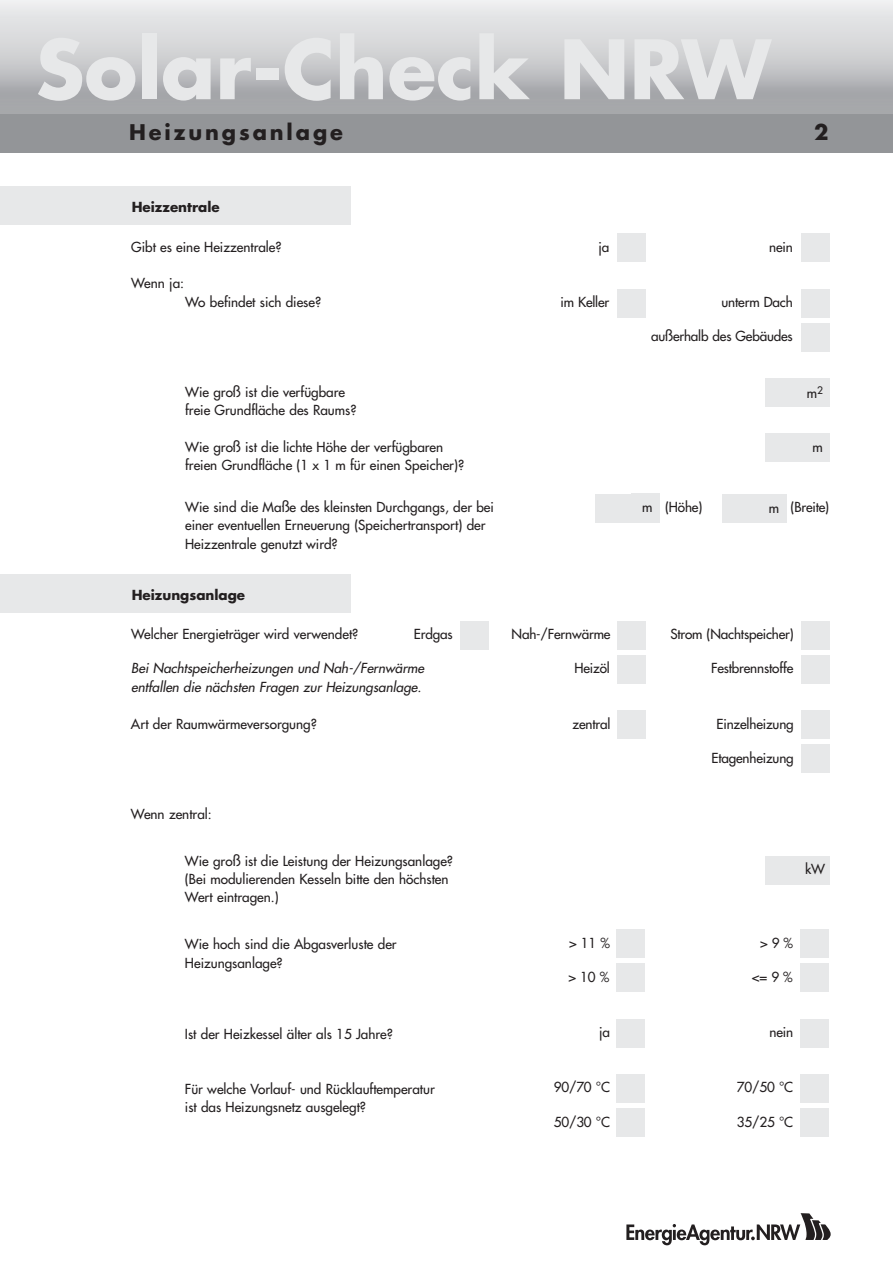
<style>
.page{position:relative;width:893px;height:1263px;background:#fff}
.page>*{position:absolute;margin:0;border:0;box-sizing:border-box;transform-origin:0 0}
.t1{font:700 79.5px "Futura";color:#e7e8e9}
.t2{font:700 21px "Futura";letter-spacing:.135em;color:#231f20}
.t3{font:13.5px/18.5px "Futura";color:#231f20}
.t4{font:italic 13.5px/18.5px "Futura";color:#231f20}
.t5{font:700 13.5px "Futura";color:#231f20}
</style>
<div class="page">
<hr style="left:0;top:112px;width:892px;height:3px;background:#949699">
<hr style="left:0;top:109px;width:892px;height:3px;background:#97989c">
<hr style="left:0;top:106px;width:892px;height:3px;background:#999b9e">
<hr style="left:0;top:103px;width:892px;height:3px;background:#9b9da0">
<hr style="left:0;top:100px;width:892px;height:3px;background:#9e9fa3">
<hr style="left:0;top:97px;width:892px;height:3px;background:#a0a2a5">
<hr style="left:0;top:94px;width:892px;height:3px;background:#a3a4a8">
<hr style="left:0;top:91px;width:892px;height:3px;background:#a5a6aa">
<hr style="left:0;top:88px;width:892px;height:3px;background:#a8a9ad">
<hr style="left:0;top:85px;width:892px;height:3px;background:#aaabaf">
<hr style="left:0;top:82px;width:892px;height:3px;background:#adaeb2">
<hr style="left:0;top:79px;width:892px;height:3px;background:#afb0b4">
<hr style="left:0;top:76px;width:892px;height:3px;background:#b1b2b6">
<hr style="left:0;top:73px;width:892px;height:3px;background:#b4b5b8">
<hr style="left:0;top:70px;width:892px;height:3px;background:#b6b7bb">
<hr style="left:0;top:67px;width:892px;height:3px;background:#b9babd">
<hr style="left:0;top:64px;width:892px;height:3px;background:#bbbcbf">
<hr style="left:0;top:61px;width:892px;height:3px;background:#bebfc1">
<hr style="left:0;top:58px;width:892px;height:3px;background:#c0c1c4">
<hr style="left:0;top:56px;width:892px;height:2px;background:#c2c3c5">
<hr style="left:0;top:54px;width:892px;height:2px;background:#c3c4c7">
<hr style="left:0;top:52px;width:892px;height:2px;background:#c5c6c8">
<hr style="left:0;top:50px;width:892px;height:2px;background:#c7c8ca">
<hr style="left:0;top:48px;width:892px;height:2px;background:#c8c9cb">
<hr style="left:0;top:46px;width:892px;height:2px;background:#cacbcd">
<hr style="left:0;top:44px;width:892px;height:2px;background:#cbccce">
<hr style="left:0;top:42px;width:892px;height:2px;background:#cdced0">
<hr style="left:0;top:40px;width:892px;height:2px;background:#cfd0d2">
<hr style="left:0;top:37px;width:892px;height:3px;background:#d0d1d3">
<hr style="left:0;top:34px;width:892px;height:3px;background:#d3d4d6">
<hr style="left:0;top:31px;width:892px;height:3px;background:#d5d6d8">
<hr style="left:0;top:28px;width:892px;height:3px;background:#d8d9db">
<hr style="left:0;top:25px;width:892px;height:3px;background:#dadbdd">
<hr style="left:0;top:22px;width:892px;height:3px;background:#dcdddf">
<hr style="left:0;top:19px;width:892px;height:3px;background:#dfe0e2">
<hr style="left:0;top:16px;width:892px;height:3px;background:#e1e2e4">
<hr style="left:0;top:13px;width:892px;height:3px;background:#e4e5e7">
<hr style="left:0;top:10px;width:892px;height:3px;background:#e7e8e9">
<hr style="left:0;top:7px;width:892px;height:3px;background:#eaebec">
<hr style="left:0;top:4px;width:892px;height:3px;background:#ededee">
<hr style="left:0;top:1px;width:892px;height:3px;background:#f0f0f1">
<hr style="left:0;top:0;width:892px;height:1px;background:#f2f3f4">
<div style="left:0;top:187px;width:350px;height:38px;background:#e7e8e9"></div>
<div style="left:0;top:115px;width:892px;height:38px;background:#939598"></div>
<div style="left:617px;top:234px;width:29px;height:28px;background:#e7e8e9"></div>
<div style="left:801px;top:234px;width:28px;height:28px;background:#e7e8e9"></div>
<div style="left:617px;top:289px;width:29px;height:29px;background:#e7e8e9"></div>
<div style="left:801px;top:289px;width:28px;height:29px;background:#e7e8e9"></div>
<div style="left:801px;top:323px;width:28px;height:29px;background:#e7e8e9"></div>
<svg style="left:626px;top:1213px;width:204px;height:32px"></svg>
<div style="left:765px;top:378px;width:64px;height:29px;background:#e7e8e9"></div>
<div style="left:631px;top:493px;width:28px;height:29px;background:#e7e8e9"></div>
<div style="left:765px;top:433px;width:64px;height:29px;background:#e7e8e9"></div>
<div style="left:595px;top:494px;width:64px;height:29px;background:#e7e8e9"></div>
<div style="left:722px;top:494px;width:64px;height:29px;background:#e7e8e9"></div>
<div style="left:0;top:574px;width:350px;height:39px;background:#e7e8e9"></div>
<div style="left:616px;top:621px;width:29px;height:29px;background:#e7e8e9"></div>
<div style="left:801px;top:621px;width:28px;height:29px;background:#e7e8e9"></div>
<div style="left:616px;top:655px;width:29px;height:29px;background:#e7e8e9"></div>
<div style="left:460px;top:621px;width:29px;height:29px;background:#e7e8e9"></div>
<div style="left:616px;top:710px;width:29px;height:29px;background:#e7e8e9"></div>
<div style="left:801px;top:710px;width:28px;height:29px;background:#e7e8e9"></div>
<div style="left:801px;top:744px;width:28px;height:29px;background:#e7e8e9"></div>
<div style="left:801px;top:655px;width:28px;height:29px;background:#e7e8e9"></div>
<div style="left:765px;top:856px;width:64px;height:28px;background:#e7e8e9"></div>
<div style="left:616px;top:929px;width:28px;height:29px;background:#e7e8e9"></div>
<div style="left:800px;top:929px;width:29px;height:29px;background:#e7e8e9"></div>
<div style="left:616px;top:1019px;width:28px;height:28px;background:#e7e8e9"></div>
<div style="left:800px;top:1019px;width:29px;height:28px;background:#e7e8e9"></div>
<div style="left:616px;top:1074px;width:28px;height:29px;background:#e7e8e9"></div>
<div style="left:616px;top:1108px;width:28px;height:29px;background:#e7e8e9"></div>
<div style="left:800px;top:1074px;width:29px;height:29px;background:#e7e8e9"></div>
<div style="left:800px;top:1108px;width:29px;height:29px;background:#e7e8e9"></div>
<div style="left:616px;top:963px;width:28px;height:29px;background:#e7e8e9"></div>
<div style="left:800px;top:963px;width:29px;height:29px;background:#e7e8e9"></div>
<h1 class="t1" style="left:36px;top:33px;width:736px">Solar-Check NRW</h1>
<h2 class="t2" style="left:129px;top:123px;width:215px">Heizungsanlage</h2>
<h2 class="t2" style="left:814px;top:123px;width:16px">2</h2>
<p class="t5" style="left:132px;top:201px;width:89px">Heizzentrale</p>
<p class="t3" style="left:131px;top:239px;width:152px">Gibt es eine Heizzentrale?</p>
<p class="t3" style="left:131px;top:275px;width:54px">Wenn ja:</p>
<p class="t3" style="left:598px;top:239px;width:12px">ja</p>
<p class="t3" style="left:769px;top:239px;width:25px">nein</p>
<p class="t3" style="left:185px;top:293px;width:137px">Wo befindet sich diese?</p>
<p class="t3" style="left:560px;top:294px;width:50px">im Keller</p>
<p class="t3" style="left:721px;top:294px;width:73px">unterm Dach</p>
<p class="t3" style="left:651px;top:328px;width:143px">außerhalb des Gebäudes</p>
<p class="t3" style="left:185px;top:383px;width:173px">Wie groß ist die verfügbare freie Grundfläche des Raums?</p>
<p class="t3" style="left:806px;top:385px;width:18px">m<sup>2</sup></p>
<p class="t3" style="left:185px;top:439px;width:280px">Wie groß ist die lichte Höhe der verfügbaren freien Grundfläche (1 x 1 m für einen Speicher)?</p>
<p class="t3" style="left:812px;top:439px;width:12px">m</p>
<p class="t3" style="left:642px;top:499px;width:12px">m</p>
<p class="t3" style="left:769px;top:499px;width:62px">m (Breite)</p>
<p class="t3" style="left:185px;top:498px;width:310px">Wie sind die Maße des kleinsten Durchgangs, der bei einer eventuellen Erneuerung (Speichertransport) der<br>Heizzentrale genutzt wird?</p>
<p class="t3" style="left:665px;top:498px;width:39px">(Höhe)</p>
<p class="t5" style="left:132px;top:589px;width:115px">Heizungsanlage</p>
<p class="t3" style="left:131px;top:626px;width:229px">Welcher Energieträger wird verwendet?</p>
<p class="t3" style="left:414px;top:626px;width:40px">Erdgas</p>
<p class="t4" style="left:131px;top:660px;width:294px">Bei Nachtspeicherheizungen und Nah-/Fernwärme entfallen die nächsten Fragen zur Heizungsanlage.</p>
<p class="t3" style="left:131px;top:716px;width:187px">Art der Raumwärmeversorgung?</p>
<p class="t3" style="left:131px;top:806px;width:82px">Wenn zentral:</p>
<p class="t3" style="left:185px;top:852px;width:269px">Wie groß ist die Leistung der Heizungsanlage? (Bei modulierenden Kesseln bitte den höchsten<br>Wert eintragen.)</p>
<p class="t3" style="left:185px;top:936px;width:213px">Wie hoch sind die Abgasverluste der<br>Heizungsanlage?</p>
<p class="t3" style="left:511px;top:626px;width:100px">Nah-/Fernwärme</p>
<p class="t3" style="left:670px;top:626px;width:125px">Strom (Nachtspeicher)</p>
<p class="t3" style="left:574px;top:660px;width:37px">Heizöl</p>
<p class="t3" style="left:711px;top:660px;width:84px">Festbrennstoffe</p>
<p class="t3" style="left:572px;top:715px;width:39px">zentral</p>
<p class="t3" style="left:716px;top:715px;width:79px">Einzelheizung</p>
<p class="t3" style="left:711px;top:750px;width:84px">Etagenheizung</p>
<p class="t3" style="left:805px;top:861px;width:21px">kW</p>
<p class="t3" style="left:569px;top:935px;width:42px">&gt; 11 %</p>
<p class="t3" style="left:760px;top:935px;width:35px">&gt; 9 %</p>
<p class="t3" style="left:568px;top:969px;width:42px">&gt; 10 %</p>
<p class="t3" style="left:752px;top:969px;width:42px">&lt;= 9 %</p>
<p class="t3" style="left:185px;top:1025px;width:209px">Ist der Heizkessel älter als 15 Jahre?</p>
<p class="t3" style="left:599px;top:1024px;width:12px">ja</p>
<p class="t3" style="left:769px;top:1024px;width:25px">nein</p>
<p class="t3" style="left:185px;top:1081px;width:251px">Für welche Vorlauf- und Rücklauftemperatur ist das Heizungsnetz ausgelegt?</p>
<p class="t3" style="left:553px;top:1079px;width:58px">90/70 °C</p>
<p class="t3" style="left:737px;top:1079px;width:58px">70/50 °C</p>
<p class="t3" style="left:553px;top:1113px;width:58px">50/30 °C</p>
<p class="t3" style="left:737px;top:1113px;width:58px">35/25 °C</p>
</div>
